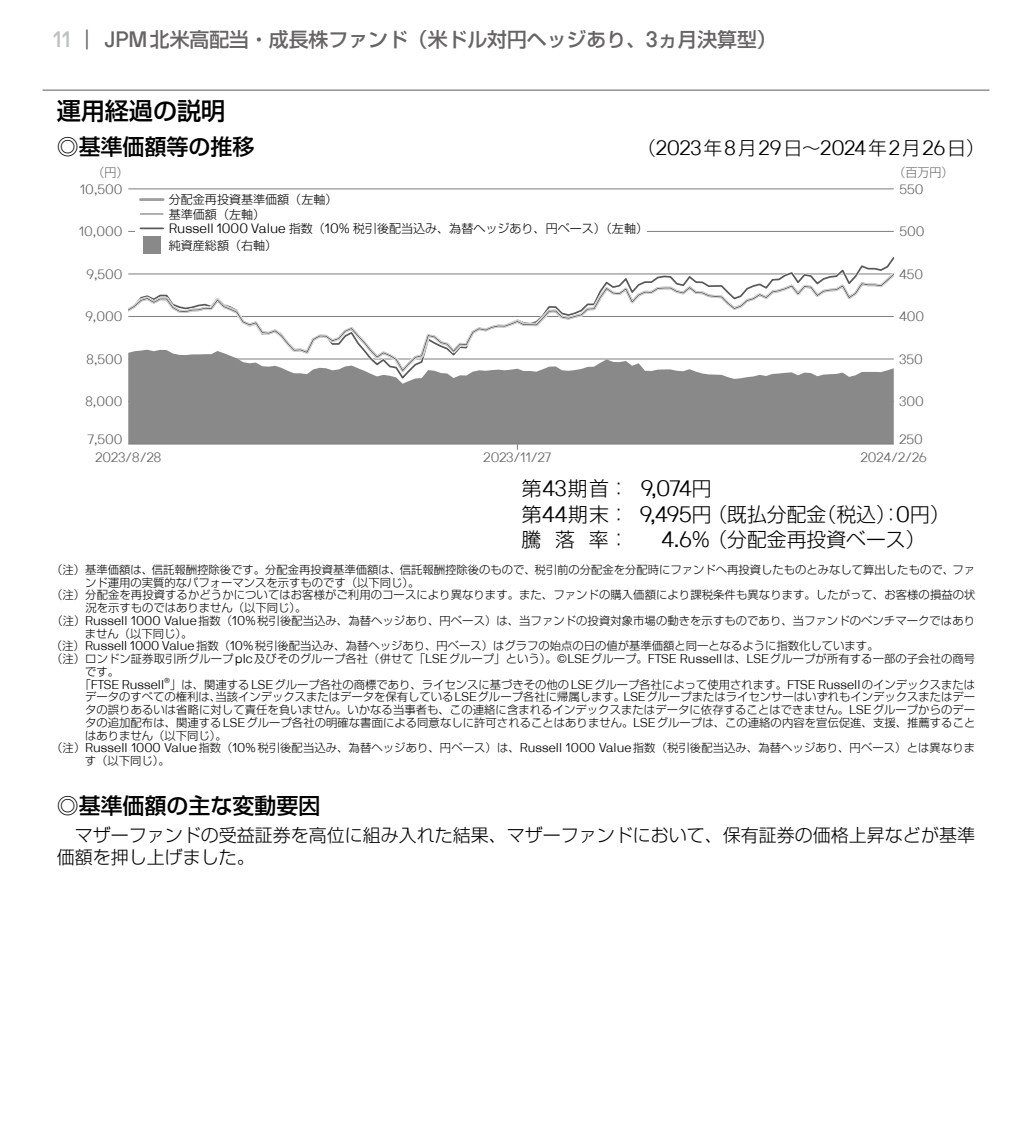
<style>
.page{position:relative;width:1032px;height:1134px;background:#fff}
.page>*{position:absolute;margin:0;border:0;box-sizing:border-box;transform-origin:0 0}
.t1{font:500 24px "Shin Go Pro";color:#000}
.t2{font:22.2px "JPMAM Pro Lig";color:#000}
.t3{font:500 22px "Shin Go Pro";color:#000}
.t4{font:20.6px "JPMAM Pro Lig";letter-spacing:-.005em;color:#000}
.t5{font:300 19.8px/25.6px "Shin Go Pro";color:#000}
.t6{font:500 19.8px "Shin Go Pro";color:#666464}
.t7{font:300 18px/22.2px "Shin Go Pro";color:#000}
.t8{font:13.4px "JPMAM Pro Lig";color:#666464}
.t9{font:300 12px "Shin Go Pro";color:#000}
.t10{font:300 12px "Shin Go Pro";color:#666464}
.t11{font:300 11.4px "Shin Go Pro";letter-spacing:.005em;color:#000}
.s1{font-family:"JPMAM Pro Med";font-weight:400;font-size:22.2px;color:#bfc0c0}
.s2{font-family:"JPMAM Pro Med";font-weight:400;font-size:22.2px}
.s3{font-family:"Shin Go Pro";font-weight:300;font-size:18.4px}
.s4{font-family:"JPMAM Pro Lig";font-weight:400;font-size:13.4px}
.s5{font-family:"Shin Go Pro";font-weight:300;font-size:19.8px}
.s6{font-family:"JPMAM Pro Lig";font-weight:400;font-size:22.2px}
.s7{font-family:"JPMAM Pro Lig";font-weight:400;font-size:12.6px}
</style>
<div class="page">
<hr style="left:128px;top:231px;width:766px;height:1px;background:#7d7d7d">
<div style="left:128px;top:382px;width:766px;height:61px;background:#898989"></div>
<hr style="left:128px;top:380px;width:766px;height:2px;background:#898989">
<svg style="left:128px;top:257px;width:766px;height:123px"></svg>
<svg style="left:128px;top:269px;width:766px;height:108px"></svg>
<svg style="left:128px;top:270px;width:766px;height:105px"></svg>
<svg style="left:128px;top:272px;width:766px;height:102px"></svg>
<svg style="left:128px;top:273px;width:766px;height:99px"></svg>
<hr style="left:128px;top:188px;width:766px;height:1px;background:#7d7d7d">
<hr style="left:128px;top:443px;width:766px;height:1px;background:#7d7d7d">
<div style="left:135px;top:191px;width:511px;height:49px;background:#fff"></div>
<div style="left:143px;top:237px;width:17px;height:17px;background:#898989"></div>
<svg style="left:140px;top:214px;width:23px;height:1px"></svg>
<hr style="left:140px;top:198px;width:23px;height:3px;background:#9fa0a0">
<svg style="left:140px;top:228px;width:23px;height:1px"></svg>
<hr style="left:43px;top:90px;width:946px;height:1px;background:#727171">
<h3 class="t6" style="left:53px;top:23px;width:725px"><span class="s1">11</span> ｜ <span class="s2">JPM</span>北米高配当・成長株ファンド（米ドル対円ヘッジあり、<span class="s2">3</span>ヵ月決算型）</h3>
<h1 class="t1" style="left:57px;top:92px;width:170px">運用経過の説明</h1>
<h3 class="t3" style="left:57px;top:129px;width:199px">◎基準価額等の推移</h3>
<h3 class="t4" style="left:637px;top:136px;width:348px"><span class="s3">（</span>2023<span class="s3">年</span>8<span class="s3">月</span>29<span class="s3">日～</span>2024<span class="s3">年</span>2<span class="s3">月</span>26<span class="s3">日）</span></h3>
<p class="t10" style="left:92px;top:162px;width:38px">（円）</p>
<p class="t10" style="left:893px;top:162px;width:62px">（百万円）</p>
<p class="t8" style="left:80px;top:181px;width:44px">10,500</p>
<p class="t8" style="left:79px;top:224px;width:45px">10,000</p>
<p class="t9" style="left:169px;top:190px;width:170px">分配金再投資基準価額（左軸）</p>
<p class="t9" style="left:169px;top:219px;width:481px"><span class="s4">Russell 1000 Value</span> 指数（<span class="s4">10%</span> 税引後配当込み、為替ヘッジあり、円ベース）（左軸）</p>
<p class="t9" style="left:169px;top:204px;width:98px">基準価額（左軸）</p>
<p class="t8" style="left:899px;top:181px;width:26px">550</p>
<p class="t8" style="left:899px;top:224px;width:27px">500</p>
<p class="t9" style="left:169px;top:236px;width:110px">純資産総額（右軸）</p>
<p class="t8" style="left:86px;top:266px;width:38px">9,500</p>
<p class="t8" style="left:899px;top:266px;width:25px">450</p>
<p class="t8" style="left:85px;top:309px;width:39px">9,000</p>
<p class="t8" style="left:899px;top:309px;width:26px">400</p>
<p class="t8" style="left:87px;top:351px;width:37px">8,500</p>
<p class="t8" style="left:899px;top:351px;width:25px">350</p>
<p class="t8" style="left:86px;top:394px;width:39px">8,000</p>
<p class="t8" style="left:899px;top:394px;width:26px">300</p>
<p class="t8" style="left:88px;top:432px;width:36px">7,500</p>
<p class="t8" style="left:899px;top:432px;width:25px">250</p>
<p class="t8" style="left:95px;top:450px;width:67px">2023/8/28</p>
<p class="t8" style="left:484px;top:450px;width:69px">2023/11/27</p>
<p class="t8" style="left:861px;top:450px;width:68px">2024/2/26</p>
<h2 class="t2" style="left:522px;top:476px;width:191px"><span class="s5">第</span>43<span class="s5">期首：</span> 9,074<span class="s5">円</span></h2>
<h3 class="t5" style="left:522px;top:499px;width:430px">第<span class="s6">44</span>期末： <span class="s6">9,495</span>円（既払分配金（税込）：<span class="s6">0</span>円）騰落率：</h3>
<h3 class="t5" style="left:662px;top:524px;width:265px"><span class="s6">4.6%</span>（分配金再投資ベース）</h3>
<p class="t11" style="left:51px;top:560px;width:926px">（注）基準価額は、信託報酬控除後です。分配金再投資基準価額は、信託報酬控除後のもので、税引前の分配金を分配時にファンドへ再投資したものとみなして算出したもので、ファ</p>
<p class="t11" style="left:85px;top:573px;width:336px">ンド運用の実質的なパフォーマンスを示すものです（以下同じ）。</p>
<p class="t11" style="left:51px;top:586px;width:926px">（注）分配金を再投資するかどうかについてはお客様がご利用のコースにより異なります。また、ファンドの購入価額により課税条件も異なります。したがって、お客様の損益の状</p>
<p class="t11" style="left:85px;top:598px;width:223px">況を示すものではありません（以下同じ）。</p>
<p class="t11" style="left:51px;top:611px;width:925px">（注）<span class="s7">Russell 1000 Value</span>指数（<span class="s7">10%</span>税引後配当込み、為替ヘッジあり、円ベース）は、当ファンドの投資対象市場の動きを示すものであり、当ファンドのベンチマークではあり</p>
<p class="t11" style="left:85px;top:624px;width:109px">ません（以下同じ）。</p>
<p class="t11" style="left:51px;top:637px;width:829px">（注）<span class="s7">Russell 1000 Value</span>指数（<span class="s7">10%</span>税引後配当込み、為替ヘッジあり、円ベース）はグラフの始点の日の値が基準価額と同一となるように指数化しています。</p>
<p class="t11" style="left:51px;top:649px;width:926px">（注）ロンドン証券取引所グループ<span class="s7">plc</span>及びそのグループ各社（併せて「<span class="s7">LSE</span>グループ」という）。<span class="s7">©LSE</span>グループ。<span class="s7">FTSE Russell</span>は、<span class="s7">LSE</span>グループが所有する一部の子会社の商号</p>
<p class="t11" style="left:85px;top:662px;width:36px">です。</p>
<p class="t11" style="left:79px;top:675px;width:897px">「<span class="s7">FTSE Russell</span><sup>®</sup>」は、関連する<span class="s7">LSE</span>グループ各社の商標であり、ライセンスに基づきその他の<span class="s7">LSE</span>グループ各社によって使用されます。<span class="s7">FTSE Russell</span>のインデックスまたは</p>
<p class="t11" style="left:85px;top:688px;width:892px">データのすべての権利は、当該インデックスまたはデータを保有している<span class="s7">LSE</span>グループ各社に帰属します。<span class="s7">LSE</span>グループまたはライセンサーはいずれもインデックスまたはデー</p>
<p class="t11" style="left:85px;top:700px;width:892px">タの誤りあるいは省略に対して責任を負いません。いかなる当事者も、この連絡に含まれるインデックスまたはデータに依存することはできません。<span class="s7">LSE</span>グループからのデー</p>
<p class="t11" style="left:85px;top:713px;width:892px">タの追加配布は、関連する<span class="s7">LSE</span>グループ各社の明確な書面による同意なしに許可されることはありません。<span class="s7">LSE</span>グループは、この連絡の内容を宣伝促進、支援、推薦すること</p>
<p class="t11" style="left:85px;top:726px;width:143px">はありません（以下同じ）。</p>
<p class="t11" style="left:51px;top:739px;width:925px">（注）<span class="s7">Russell 1000 Value</span>指数（<span class="s7">10%</span>税引後配当込み、為替ヘッジあり、円ベース）は、<span class="s7">Russell 1000 Value</span>指数（税引後配当込み、為替ヘッジあり、円ベース）とは異なりま</p>
<p class="t11" style="left:85px;top:751px;width:87px">す（以下同じ）。</p>
<h3 class="t3" style="left:57px;top:788px;width:265px">◎基準価額の主な変動要因</h3>
<h3 class="t7" style="left:57px;top:821px;width:920px;text-indent:18px">マザーファンドの受益証券を高位に組み入れた結果、マザーファンドにおいて、保有証券の価格上昇などが基準価額を押し上げました。</h3>
</div>
